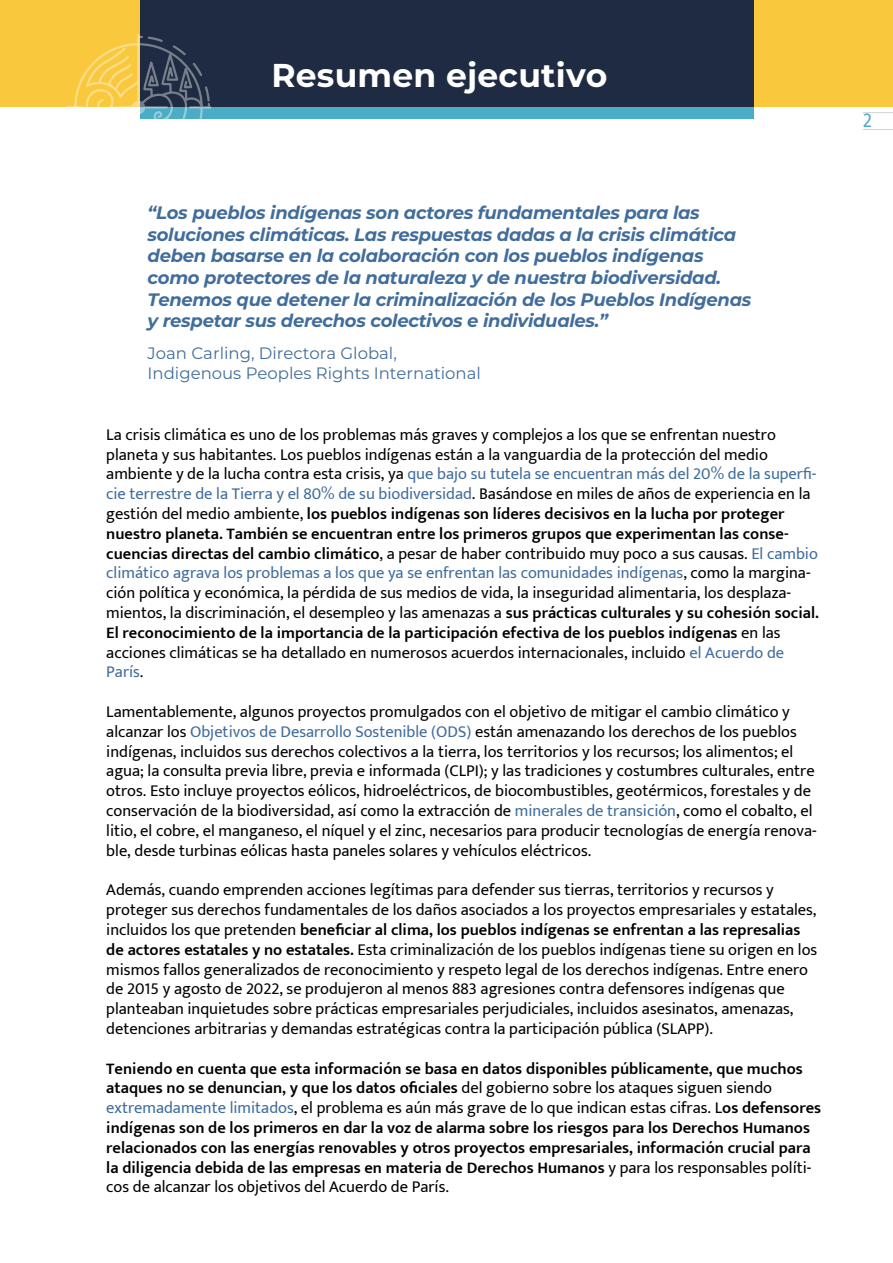
<style>
.page{position:relative;width:893px;height:1263px;background:#fff}
.page>*{position:absolute;margin:0;border:0;box-sizing:border-box;transform-origin:0 0}
.t1{font:700 33px "Montserrat";letter-spacing:.005em;color:#fff}
.t2{font:21px "Mukta";color:#4bacc6;scale:.9 1}
.t3{font:italic 700 18px/21.6px "Montserrat";letter-spacing:-.015em;color:#416d9c}
.t4{font:16.5px/19.8px "Mukta";color:#000}
.t5{font:600 16.5px/19.8px "Mukta";color:#000}
.t6{font:16.5px/19.8px "Montserrat";color:#416d9c}
.s1{color:#416d9c}
.s2{font-weight:600}
.s3{font-weight:400}
.s4{font-weight:400;color:#416d9c}
</style>
<div class="page">
<hr style="left:863px;top:112px;width:30px;height:1px;background:#d1d3d4">
<hr style="left:863px;top:129px;width:30px;height:1px;background:#d1d3d4">
<div style="left:140px;top:105px;width:613px;height:14px;background:#4bacc6"></div>
<div style="left:0;top:0;width:893px;height:106px;background:#f9c83c"></div>
<div style="left:140px;top:0;width:613px;height:106px;background:#1f2b42"></div>
<svg style="left:64px;top:34px;width:147px;height:85px"></svg>
<svg style="left:133px;top:102px;width:11px;height:11px"></svg>
<div style="left:132px;top:101px;width:13px;height:13px;border:2px solid #fff;border-radius:50%"></div>
<hr style="left:190px;top:106px;width:20px;height:2px;background:#fff">
<h1 class="t1" style="left:271px;top:52px;width:338px">Resumen ejecutivo</h1>
<p class="t3" style="left:148px;top:201px;width:605px">“Los pueblos indígenas son actores fundamentales para las soluciones climáticas. Las respuestas dadas a la crisis climática deben basarse en la colaboración con los pueblos indígenas como protectores de la naturaleza y de nuestra biodiversidad.<br>Tenemos que detener la criminalización de los Pueblos Indígenas y respetar sus derechos colectivos e individuales.”</p>
<p class="t6" style="left:148px;top:343px;width:335px">Joan Carling, Directora Global,<br>Indigenous Peoples Rights International</p>
<p class="t4" style="left:106px;top:424px;width:714px">La crisis climática es uno de los problemas más graves y complejos a los que se enfrentan nuestro planeta y sus habitantes. Los pueblos indígenas están a la vanguardia de la protección del medio ambiente y de la lucha contra esta crisis, ya <span class="s1">que bajo su tutela se encuentran más del 20% de la superfi&shy;cie terrestre de la Tierra y el 80% de su biodiversidad</span>. Basándose en miles de años de experiencia en la gestión del medio ambiente, <span class="s2">los pueblos indígenas son líderes decisivos en la lucha por proteger nuestro planeta. También se encuentran entre los primeros grupos que experimentan las conse&shy;cuencias directas del cambio climático</span>, a pesar de haber contribuido muy poco a sus causas. <span class="s1">El cambio climático agrava los problemas a los que ya se enfrentan las comunidades indígenas</span>, como la margina&shy;ción política y económica, la pérdida de sus medios de vida, la inseguridad alimentaria, los desplaza&shy;mientos, la discriminación, el desempleo y las amenazas a <span class="s2">sus prácticas culturales y su cohesión social.<br>El reconocimiento de la importancia de la participación efectiva de los pueblos indígenas</span> en las acciones climáticas se ha detallado en numerosos acuerdos internacionales, incluido <span class="s1">el Acuerdo de París</span>.</p>
<p class="t4" style="left:106px;top:701px;width:712px">Lamentablemente, algunos proyectos promulgados con el objetivo de mitigar el cambio climático y alcanzar los <span class="s1">Objetivos de Desarrollo Sostenible (ODS)</span> están amenazando los derechos de los pueblos indígenas, incluidos sus derechos colectivos a la tierra, los territorios y los recursos; los alimentos; el agua; la consulta previa libre, previa e informada (CLPI); y las tradiciones y costumbres culturales, entre otros. Esto incluye proyectos eólicos, hidroeléctricos, de biocombustibles, geotérmicos, forestales y de conservación de la biodiversidad, así como la extracción de <span class="s1">minerales de transición</span>, como el cobalto, el litio, el cobre, el manganeso, el níquel y el zinc, necesarios para producir tecnologías de energía renova&shy;ble, desde turbinas eólicas hasta paneles solares y vehículos eléctricos.</p>
<p class="t4" style="left:106px;top:880px;width:712px">Además, cuando emprenden acciones legítimas para defender sus tierras, territorios y recursos y proteger sus derechos fundamentales de los daños asociados a los proyectos empresariales y estatales, incluidos los que pretenden <span class="s2">beneficiar al clima, los pueblos indígenas se enfrentan a las represalias de actores estatales y no estatales.</span> Esta criminalización de los pueblos indígenas tiene su origen en los mismos fallos generalizados de reconocimiento y respeto legal de los derechos indígenas. Entre enero de 2015 y agosto de 2022, se produjeron al menos 883 agresiones contra defensores indígenas que planteaban inquietudes sobre prácticas empresariales perjudiciales, incluidos asesinatos, amenazas, detenciones arbitrarias y demandas estratégicas contra la participación pública (SLAPP).</p>
<p class="t5" style="left:106px;top:1058px;width:716px">Teniendo en cuenta que esta información se basa en datos disponibles públicamente, que muchos ataques no se denuncian, y que los datos oficiales <span class="s3">del gobierno sobre los ataques siguen siendo </span><span class="s4">extremadamente limitados</span><span class="s3">, el problema es aún más grave de lo que indican estas cifras. L</span>os defensores indígenas son de los primeros en dar la voz de alarma sobre los riesgos para los Derechos Humanos relacionados con las energías renovables y otros proyectos empresariales, información crucial para la diligencia debida de las empresas en materia de Derechos Humanos <span class="s3">y para los responsables políti&shy;cos de alcanzar los objetivos del Acuerdo de París.</span></p>
<p class="t2" style="left:863px;top:108px;width:12px">2</p>
</div>
